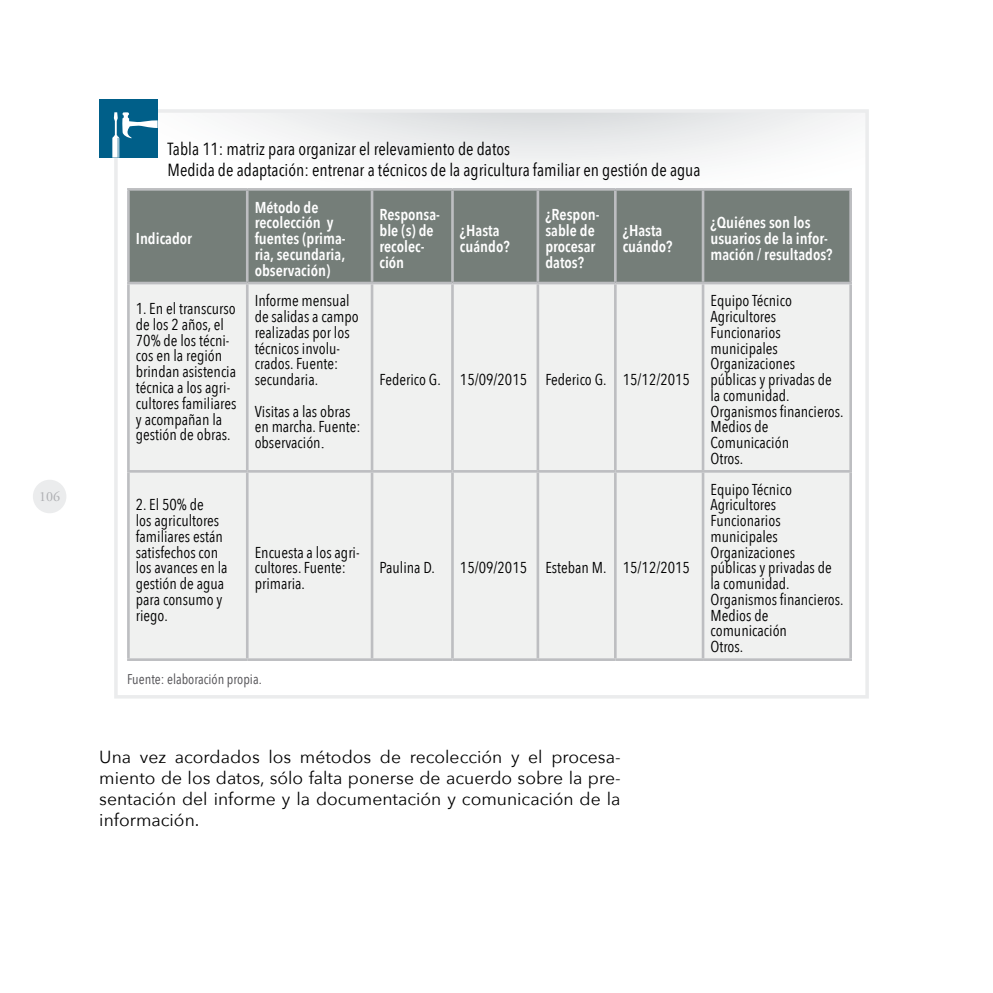
<style>
.page{position:relative;width:993px;height:993px;background:#fff}
.page>*{position:absolute;margin:0;border:0;box-sizing:border-box;transform-origin:0 0}
.tx_01{font:17.5px/21px "Avenir Next";color:#000;text-align:justify}
.LATERALES{font:17.5px "Avenir Next Condensed";color:#000}
.CABEZALES_FIG_TAB{font:17.5px "Avenir Next Condensed";color:#000}
.TABLAS_IN{font:15.75px/15.8px "Avenir Next Condensed";color:#000}
.TABLAS_Title{font:600 15.75px/15.8px "Avenir Next Condensed";color:#fff}
.PIES{font:14px "Avenir Next Condensed";color:#504f53}
.t1{font:14px "Adobe Garamond Pro";color:#aeafb2}
.s1{font-family:"Times New Roman"}
</style>
<div class="page">
<div style="left:33px;top:479px;width:33px;height:34px;background:#ebeced;border-radius:50%"></div>
<svg style="left:238px;top:114px;width:614px;height:98px"></svg>
<div style="left:114px;top:109px;width:754px;height:589px;border:4px solid #ebeced"></div>
<div style="left:130px;top:190px;width:719px;height:92px;background:#757e79"></div>
<div style="left:130px;top:284px;width:719px;height:374px;background:#f0f1f0"></div>
<hr style="left:246px;top:190px;width:2px;height:92px;background:#bdbec1">
<hr style="left:370px;top:190px;width:3px;height:92px;background:#bdbec1">
<hr style="left:451px;top:190px;width:2px;height:92px;background:#bdbec1">
<hr style="left:536px;top:190px;width:3px;height:92px;background:#bdbec1">
<hr style="left:613px;top:190px;width:3px;height:92px;background:#bdbec1">
<hr style="left:701px;top:190px;width:3px;height:92px;background:#bdbec1">
<hr style="left:246px;top:284px;width:2px;height:186px;background:#bdbec1">
<hr style="left:370px;top:284px;width:3px;height:186px;background:#bdbec1">
<hr style="left:451px;top:284px;width:2px;height:186px;background:#bdbec1">
<hr style="left:536px;top:284px;width:3px;height:186px;background:#bdbec1">
<hr style="left:613px;top:284px;width:3px;height:186px;background:#bdbec1">
<hr style="left:701px;top:284px;width:3px;height:186px;background:#bdbec1">
<hr style="left:127px;top:470px;width:120px;height:2px;background:#bdbec1">
<hr style="left:247px;top:470px;width:125px;height:2px;background:#bdbec1">
<hr style="left:246px;top:472px;width:2px;height:186px;background:#bdbec1">
<hr style="left:372px;top:470px;width:80px;height:2px;background:#bdbec1">
<hr style="left:370px;top:472px;width:3px;height:186px;background:#bdbec1">
<hr style="left:452px;top:470px;width:85px;height:2px;background:#bdbec1">
<hr style="left:451px;top:472px;width:2px;height:186px;background:#bdbec1">
<hr style="left:537px;top:470px;width:78px;height:2px;background:#bdbec1">
<hr style="left:536px;top:472px;width:3px;height:186px;background:#bdbec1">
<hr style="left:615px;top:470px;width:87px;height:2px;background:#bdbec1">
<hr style="left:613px;top:472px;width:3px;height:186px;background:#bdbec1">
<hr style="left:702px;top:470px;width:149px;height:2px;background:#bdbec1">
<hr style="left:701px;top:472px;width:3px;height:186px;background:#bdbec1">
<hr style="left:127px;top:658px;width:120px;height:2px;background:#bdbec1">
<hr style="left:247px;top:658px;width:125px;height:2px;background:#bdbec1">
<hr style="left:372px;top:658px;width:80px;height:2px;background:#bdbec1">
<hr style="left:452px;top:658px;width:85px;height:2px;background:#bdbec1">
<hr style="left:537px;top:658px;width:78px;height:2px;background:#bdbec1">
<hr style="left:615px;top:658px;width:87px;height:2px;background:#bdbec1">
<hr style="left:702px;top:658px;width:149px;height:2px;background:#bdbec1">
<hr style="left:127px;top:284px;width:3px;height:186px;background:#bdbec1">
<hr style="left:849px;top:284px;width:2px;height:186px;background:#bdbec1">
<hr style="left:127px;top:472px;width:3px;height:186px;background:#bdbec1">
<hr style="left:849px;top:472px;width:2px;height:186px;background:#bdbec1">
<hr style="left:127px;top:188px;width:120px;height:2px;background:#bdbec1">
<hr style="left:127px;top:190px;width:3px;height:92px;background:#bdbec1">
<hr style="left:247px;top:188px;width:125px;height:2px;background:#bdbec1">
<hr style="left:372px;top:188px;width:80px;height:2px;background:#bdbec1">
<hr style="left:452px;top:188px;width:85px;height:2px;background:#bdbec1">
<hr style="left:537px;top:188px;width:78px;height:2px;background:#bdbec1">
<hr style="left:615px;top:188px;width:87px;height:2px;background:#bdbec1">
<hr style="left:702px;top:188px;width:149px;height:2px;background:#bdbec1">
<hr style="left:849px;top:190px;width:2px;height:92px;background:#bdbec1">
<hr style="left:127px;top:282px;width:120px;height:2px;background:#bdbec1">
<hr style="left:247px;top:282px;width:125px;height:2px;background:#bdbec1">
<hr style="left:372px;top:282px;width:80px;height:2px;background:#bdbec1">
<hr style="left:452px;top:282px;width:85px;height:2px;background:#bdbec1">
<hr style="left:537px;top:282px;width:78px;height:2px;background:#bdbec1">
<hr style="left:615px;top:282px;width:87px;height:2px;background:#bdbec1">
<hr style="left:702px;top:282px;width:149px;height:2px;background:#bdbec1">
<div style="left:99px;top:99px;width:58px;height:58px;background:#005f89"></div>
<svg style="left:112px;top:112px;width:46px;height:46px"></svg>
<p class="t1" style="left:39px;top:488px;width:22px">106</p>
<p class="CABEZALES_FIG_TAB" style="left:167px;top:138px;width:344px">Tabla 11: matriz para organizar el relevamiento de datos</p>
<p class="LATERALES" style="left:167px;top:159px;width:534px">Medida de adaptación: entrenar a técnicos de la agricultura familiar en gestión de agua</p>
<p class="TABLAS_Title" style="left:136px;top:230px;width:58px">Indicador</p>
<p class="TABLAS_Title" style="left:254px;top:199px;width:92px">Método de recolección y fuentes (prima&shy;ria, secundaria, observación)</p>
<p class="TABLAS_Title" style="left:379px;top:207px;width:62px">Responsa&shy;ble (s) de recolec&shy;ción</p>
<p class="TABLAS_Title" style="left:460px;top:223px;width:51px">¿Hasta cuándo?</p>
<p class="TABLAS_Title" style="left:545px;top:207px;width:56px">¿Respon&shy;sable de procesar datos?</p>
<p class="TABLAS_Title" style="left:622px;top:223px;width:51px">¿Hasta cuándo?</p>
<p class="TABLAS_Title" style="left:710px;top:215px;width:123px">¿Quiénes son los usuarios de la infor&shy;mación / resultados?</p>
<p class="TABLAS_IN" style="left:136px;top:300px;width:102px">1. En el transcurso de los 2 años, el<br>70% de los técni&shy;cos en la región brindan asistencia técnica a los agri&shy;cultores familiares y acompañan la gestión de obras.</p>
<p class="TABLAS_IN" style="left:254px;top:293px;width:105px">Informe mensual de salidas a campo realizadas por los técnicos involu&shy;crados. Fuente: secundaria.</p>
<p class="TABLAS_IN" style="left:254px;top:403px;width:107px">Visitas a las obras en marcha. Fuente: observación<span class="s1">.</span></p>
<p class="TABLAS_IN" style="left:136px;top:496px;width:93px">2. El 50% de<br>los agricultores familiares están satisfechos con los avances en la gestión de agua para consumo y riego.</p>
<p class="TABLAS_IN" style="left:254px;top:544px;width:106px">Encuesta a los agri&shy;cultores. Fuente: primaria.</p>
<p class="PIES" style="left:127px;top:670px;width:136px">Fuente: elaboración propia.</p>
<p class="TABLAS_IN" style="left:379px;top:371px;width:63px">Federico G.</p>
<p class="TABLAS_IN" style="left:460px;top:371px;width:69px">15/09/2015</p>
<p class="TABLAS_IN" style="left:545px;top:371px;width:63px">Federico G.</p>
<p class="TABLAS_IN" style="left:622px;top:371px;width:69px">15/12/2015</p>
<p class="TABLAS_IN" style="left:379px;top:559px;width:57px">Paulina D.</p>
<p class="TABLAS_IN" style="left:460px;top:559px;width:69px">15/09/2015</p>
<p class="TABLAS_IN" style="left:545px;top:559px;width:63px">Esteban M.</p>
<p class="TABLAS_IN" style="left:622px;top:559px;width:69px">15/12/2015</p>
<p class="TABLAS_IN" style="left:710px;top:293px;width:83px">Equipo Técnico</p>
<p class="TABLAS_IN" style="left:710px;top:308px;width:67px">Agricultores</p>
<p class="TABLAS_IN" style="left:710px;top:324px;width:72px">Funcionarios municipales</p>
<p class="TABLAS_IN" style="left:710px;top:356px;width:123px">Organizaciones públicas y privadas de la comunidad.</p>
<p class="TABLAS_IN" style="left:710px;top:403px;width:135px">Organismos financieros.</p>
<p class="TABLAS_IN" style="left:710px;top:419px;width:80px">Medios de<br>Comunicación</p>
<p class="TABLAS_IN" style="left:710px;top:450px;width:34px">Otros.</p>
<p class="TABLAS_IN" style="left:710px;top:481px;width:83px">Equipo Técnico</p>
<p class="TABLAS_IN" style="left:710px;top:496px;width:67px">Agricultores</p>
<p class="TABLAS_IN" style="left:710px;top:512px;width:72px">Funcionarios municipales</p>
<p class="TABLAS_IN" style="left:710px;top:544px;width:123px">Organizaciones públicas y privadas de la comunidad.</p>
<p class="TABLAS_IN" style="left:710px;top:591px;width:135px">Organismos financieros.</p>
<p class="TABLAS_IN" style="left:710px;top:607px;width:78px">Medios de comunicación</p>
<p class="TABLAS_IN" style="left:710px;top:638px;width:34px">Otros.</p>
<p class="tx_01" style="left:99px;top:746px;width:522px">Una vez acordados los métodos de recolección y el procesa&shy;miento de los datos, sólo falta ponerse de acuerdo sobre la pre&shy;sentación del informe y la documentación y comunicación de la información.</p>
</div>
